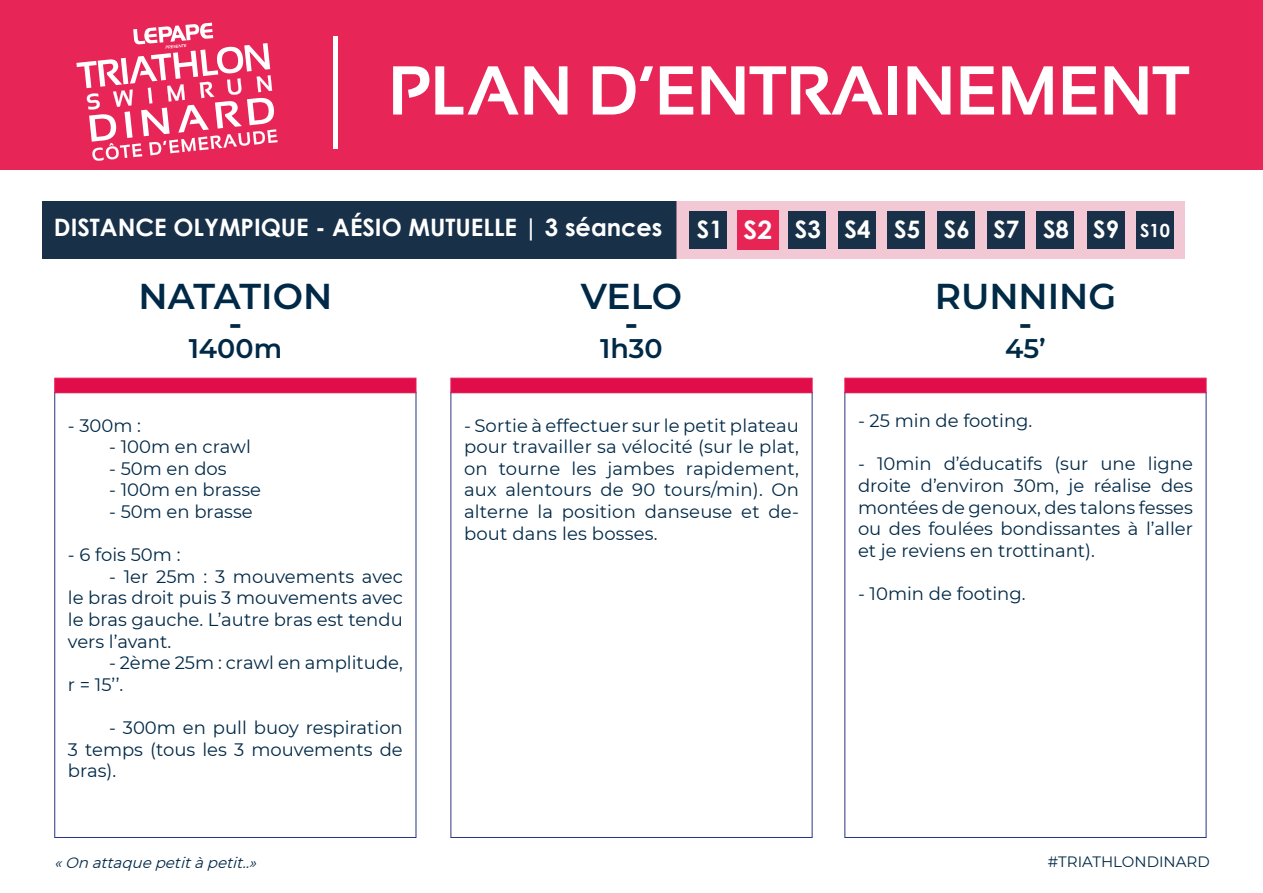
<style>
.page{position:relative;width:1263px;height:893px;background:#fff}
.page>*{position:absolute;margin:0;border:0;box-sizing:border-box;transform-origin:0 0}
.t1{font:700 69px "Sansation";color:#fff}
.t2{font:600 36px/27px "Montserrat";letter-spacing:-.005em;color:#002947;text-align:center}
.t3{font:600 36px/27px "Montserrat";color:#012a46;text-align:center}
.t4{font:600 27px "Montserrat";color:#002947}
.t5{font:600 27px "Montserrat";color:#012a46}
.t6{font:700 25.5px "Century Gothic";color:#fff;scale:1.04 1}
.t7{font:700 24.15px "Century Gothic";color:#fff}
.t8{font:700 24px "Century Gothic";color:#fff}
.t9{font:18px/21.6px "Montserrat";color:#002947;text-align:justify}
.t10{font:italic 15px "Montserrat";color:#002846}
.t11{font:15px "Montserrat";color:#002946}
.s1{font-size:18.15px}
</style>
<div class="page">
<div style="left:0;top:0;width:1263px;height:170px;background:#e72556"></div>
<div style="left:42px;top:201px;width:634px;height:58px;background:#183149"></div>
<div style="left:676px;top:201px;width:509px;height:58px;background:#f2c8d4"></div>
<div style="left:689px;top:211px;width:38px;height:38px;background:#183149"></div>
<div style="left:788px;top:211px;width:38px;height:38px;background:#183149"></div>
<div style="left:838px;top:211px;width:37px;height:38px;background:#183149"></div>
<div style="left:888px;top:211px;width:37px;height:38px;background:#183149"></div>
<div style="left:937px;top:211px;width:38px;height:38px;background:#183149"></div>
<div style="left:987px;top:211px;width:37px;height:38px;background:#183149"></div>
<div style="left:1036px;top:211px;width:38px;height:38px;background:#183149"></div>
<div style="left:1087px;top:211px;width:37px;height:38px;background:#183149"></div>
<div style="left:1136px;top:211px;width:38px;height:38px;background:#183149"></div>
<svg style="left:76px;top:23px;width:202px;height:138px"></svg>
<hr style="left:333px;top:36px;width:4px;height:113px;background:#fff">
<div style="left:54px;top:378px;width:362px;height:15px;background:#e10c4a;border:1px solid #e61d54"></div>
<div style="left:450px;top:378px;width:362px;height:15px;background:#e10c4a;border:1px solid #e61d54"></div>
<div style="left:844px;top:378px;width:362px;height:15px;background:#e10c4a;border:1px solid #e61d54"></div>
<div style="left:737px;top:210px;width:41px;height:40px;background:#e72555"></div>
<h1 class="t1" style="left:388px;top:52px;width:803px">PLAN D’ENTRAINEMENT</h1>
<h3 class="t8" style="left:54px;top:209px;width:610px">DISTANCE OLYMPIQUE - AÉSIO MUTUELLE | 3 séances</h3>
<h3 class="t6" style="left:744px;top:210px;width:29px">S2</h3>
<h3 class="t7" style="left:697px;top:211px;width:474px">S1 S2 S3 S4 S5 S6 S7 S8 S9 <span class="s1">S10</span></h3>
<h2 class="t2" style="left:139px;top:281px;width:195px">NATATION -</h2>
<h2 class="t2" style="left:581px;top:281px;width:103px">VELO -</h2>
<h2 class="t3" style="left:935px;top:281px;width:183px">RUNNING -</h2>
<h3 class="t4" style="left:189px;top:330px;width:95px">1400m</h3>
<h3 class="t4" style="left:600px;top:330px;width:64px">1h30</h3>
<h3 class="t5" style="left:1005px;top:330px;width:42px">45’</h3>
<p class="t9" style="left:68px;top:414px;width:75px">- 300m :</p>
<p class="t9" style="left:109px;top:435px;width:143px">- 100m en crawl</p>
<p class="t9" style="left:109px;top:457px;width:119px">- 50m en dos</p>
<p class="t9" style="left:109px;top:479px;width:153px">- 100m en brasse</p>
<p class="t9" style="left:109px;top:500px;width:145px">- 50m en brasse</p>
<p class="t9" style="left:68px;top:543px;width:114px">- 6 fois 50m :</p>
<p class="t9" style="left:68px;top:565px;width:336px;text-indent:41px">- 1er 25m : 3 mouvements avec le bras droit puis 3 mouvements avec le bras gauche. L’autre bras est tendu vers l’avant.</p>
<p class="t9" style="left:68px;top:651px;width:336px;text-indent:41px">- 2ème 25m : crawl en amplitude, r = 15’’.</p>
<p class="t9" style="left:68px;top:716px;width:336px;text-indent:41px">- 300m en pull buoy respiration 3 temps (tous les 3 mouvements de bras).</p>
<p class="t9" style="left:464px;top:414px;width:336px">- Sortie à effectuer sur le petit plateau pour travailler sa vélocité (sur le plat, on tourne les jambes rapidement, aux alentours de 90 tours/min). On alterne la position danseuse et de&shy;bout dans les bosses.</p>
<p class="t9" style="left:858px;top:409px;width:176px">- 25 min de footing.</p>
<p class="t9" style="left:858px;top:453px;width:336px">- 10min d’éducatifs (sur une ligne droite d’environ 30m, je réalise des montées de genoux, des talons fesses ou des foulées bondissantes à l’aller et je reviens en trottinant).</p>
<p class="t9" style="left:858px;top:582px;width:169px">- 10min de footing.</p>
<p class="t10" style="left:54px;top:853px;width:209px">«On attaquepetitàpetit..»</p>
<p class="t11" style="left:1048px;top:851px;width:163px">#TRIATHLONDINARD</p>
</div>
